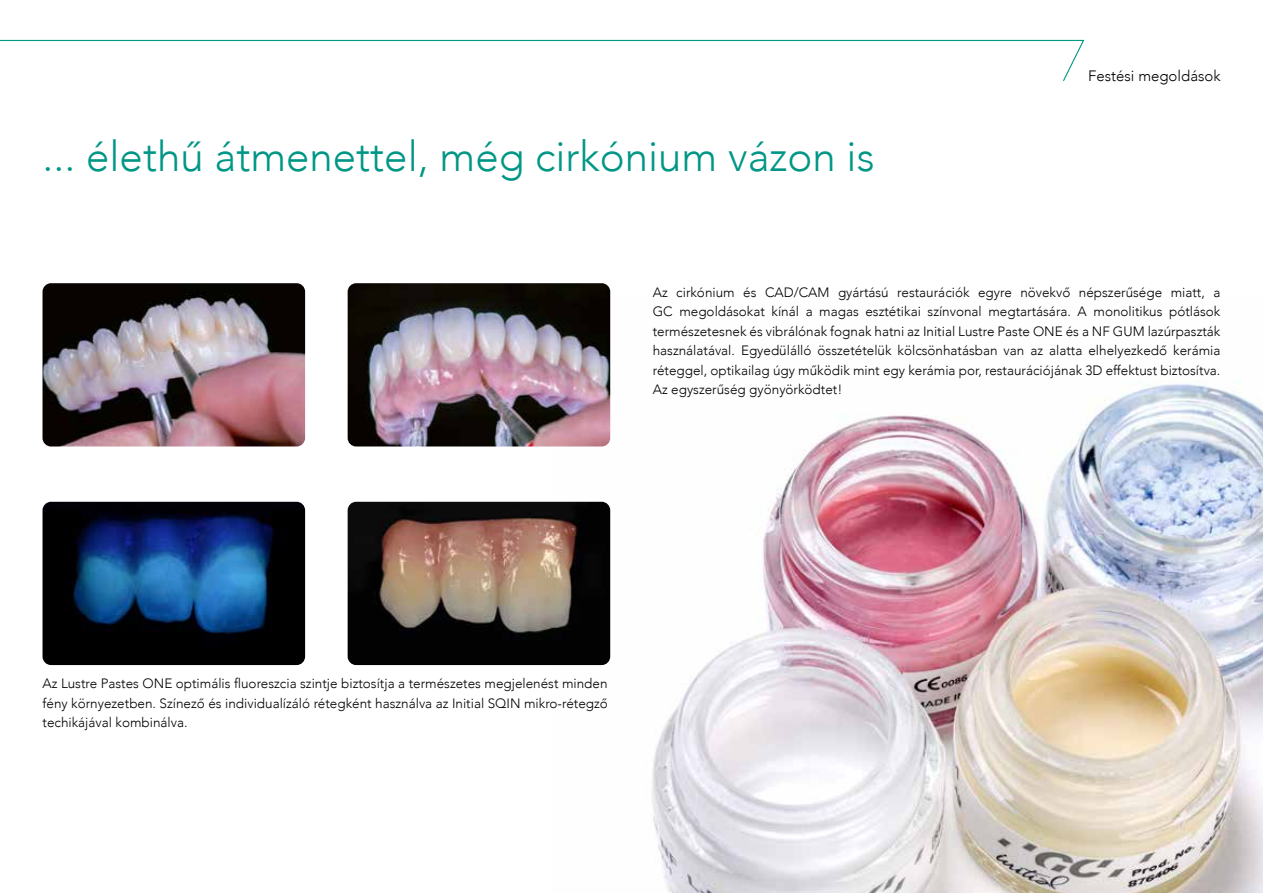
<style>
.page{position:relative;width:1263px;height:893px;background:#fff}
.page>*{position:absolute;margin:0;border:0;box-sizing:border-box;transform-origin:0 0}
.t1{font:300 42px "Avenir";color:#009686}
.t2{font:300 15px "Avenir";color:#000}
.t3{font:300 13.5px/19.5px "Avenir";color:#000;text-align:justify}
</style>
<div class="page">
<img style="left:551px;top:295px;width:712px;height:598px">
<img style="left:43px;top:283px;width:262px;height:163px">
<img style="left:348px;top:283px;width:262px;height:163px">
<img style="left:43px;top:502px;width:262px;height:163px">
<img style="left:348px;top:502px;width:262px;height:163px">
<svg style="left:0;top:39px;width:1085px;height:42px"></svg>
<h1 class="t1" style="left:43px;top:132px;width:833px">... élethű átmenettel, még cirkónium vázon is</h1>
<p class="t2" style="left:1088px;top:67px;width:134px">Festési megoldások</p>
<p class="t3" style="left:653px;top:282px;width:569px">Az cirkónium és CAD/CAM gyártású restaurációk egyre növekvő népszerűsége miatt, a GC megoldásokat kínál a magas esztétikai színvonal megtartására. A monolitikus pótlások természetesnek és vibrálónak fognak hatni az Initial Lustre Paste ONE és a NF GUM lazúrpaszták használatával. Egyedülálló összetételük kölcsönhatásban van az alatta elhelyezkedő kerámia réteggel, optikailag úgy működik mint egy kerámia por, restaurációjának 3D effektust biztosítva.<br>Az egyszerűség gyönyörködtet!</p>
<p class="t3" style="left:43px;top:674px;width:567px">Az Lustre Pastes ONE optimális fluoreszcia szintje biztosítja a természetes megjelenést minden fény környezetben. Színező és individualízáló rétegként használva az Initial SQIN mikro-rétegző techikájával kombinálva.</p>
</div>
